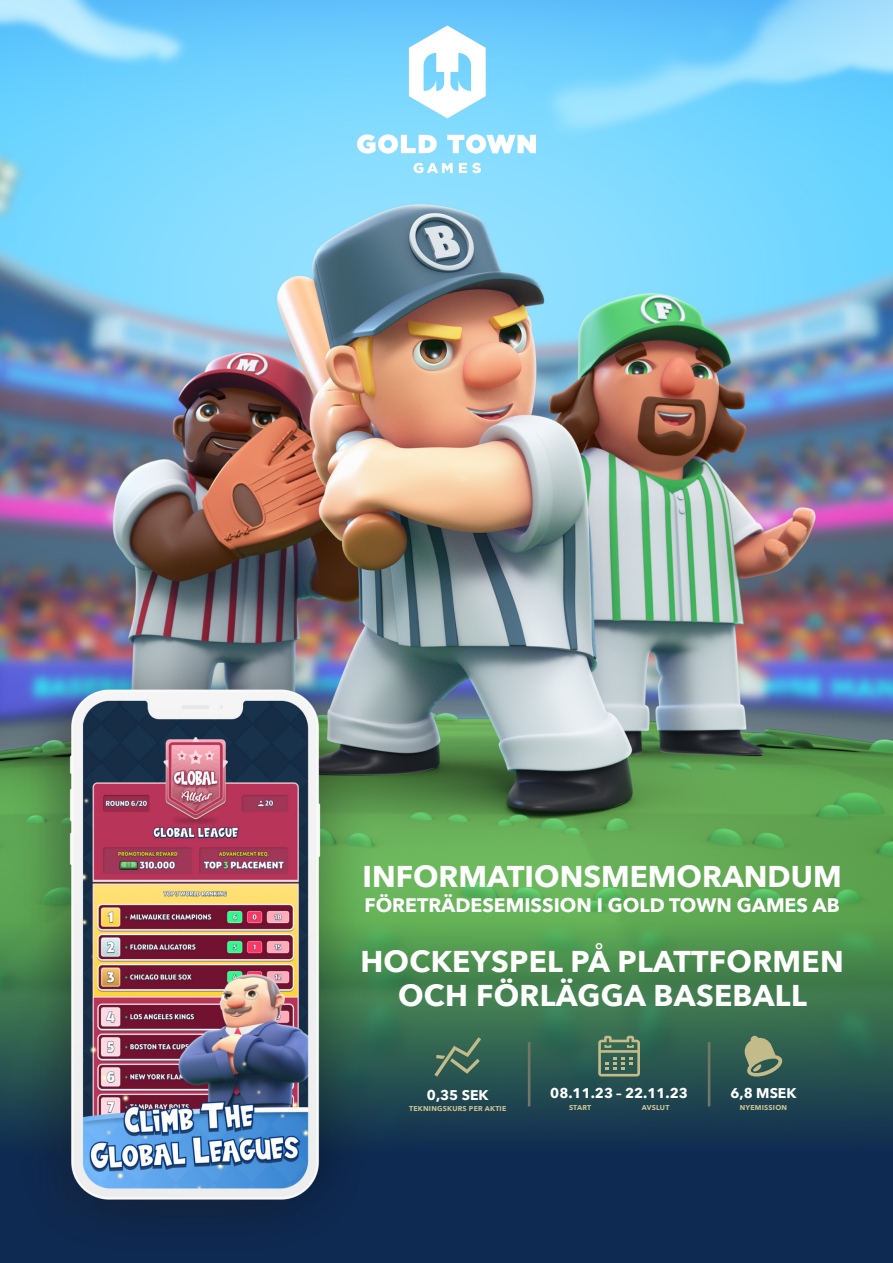
<style>
.page{position:relative;width:893px;height:1263px;background:#fff}
.page>*{position:absolute;margin:0;border:0;box-sizing:border-box;transform-origin:0 0}
.t1{font:700 30px/34.5px "Avenir Next";letter-spacing:.01em;color:#fff;text-align:center}
.t2{font:700 19.5px "Avenir Next";color:#fff}
.t3{font:700 13.95px "Avenir Next";color:#fff}
.t4{font:700 7.05px "Avenir Next";letter-spacing:.03em;color:#c9c193}
</style>
<div class="page">
<img style="left:0;top:0;width:893px;height:1263px">
<svg style="left:743px;top:1035px;width:41px;height:43px;background:#74886a"></svg>
<svg style="left:598px;top:1036px;width:42px;height:40px;background:#678266"></svg>
<svg style="left:434px;top:1037px;width:47px;height:40px;background:#4c715c"></svg>
<hr style="left:528px;top:1042px;width:2px;height:64px;background:#727766">
<hr style="left:708px;top:1042px;width:2px;height:64px;background:#727766">
<svg style="left:357px;top:134px;width:80px;height:20px"></svg>
<svg style="left:447px;top:134px;width:89px;height:20px"></svg>
<svg style="left:414px;top:163px;width:39px;height:10px"></svg>
<svg style="left:459px;top:163px;width:22px;height:10px"></svg>
<svg style="left:409px;top:26px;width:77px;height:92px"></svg>
<p class="t1" style="left:362px;top:859px;width:481px">INFORMATIONSMEMORANDUM</p>
<p class="t2" style="left:364px;top:888px;width:477px">FÖRETRÄDESEMISSION I GOLD TOWN GAMES AB</p>
<p class="t1" style="left:360px;top:943px;width:485px">HOCKEYSPEL PÅ PLATTFORMEN<br>OCH FÖRLÄGGA BASEBALL</p>
<p class="t3" style="left:427px;top:1082px;width:63px">0,35 SEK</p>
<p class="t4" style="left:409px;top:1102px;width:99px">TEKNINGSKURS PER AKTIE</p>
<p class="t3" style="left:550px;top:1081px;width:139px">08.11.23 – 22.11.23</p>
<p class="t4" style="left:569px;top:1101px;width:24px">START</p>
<p class="t4" style="left:642px;top:1101px;width:29px">AVSLUT</p>
<p class="t3" style="left:730px;top:1081px;width:67px">6,8 MSEK</p>
<p class="t4" style="left:740px;top:1101px;width:49px">NYEMISSION</p>
</div>
